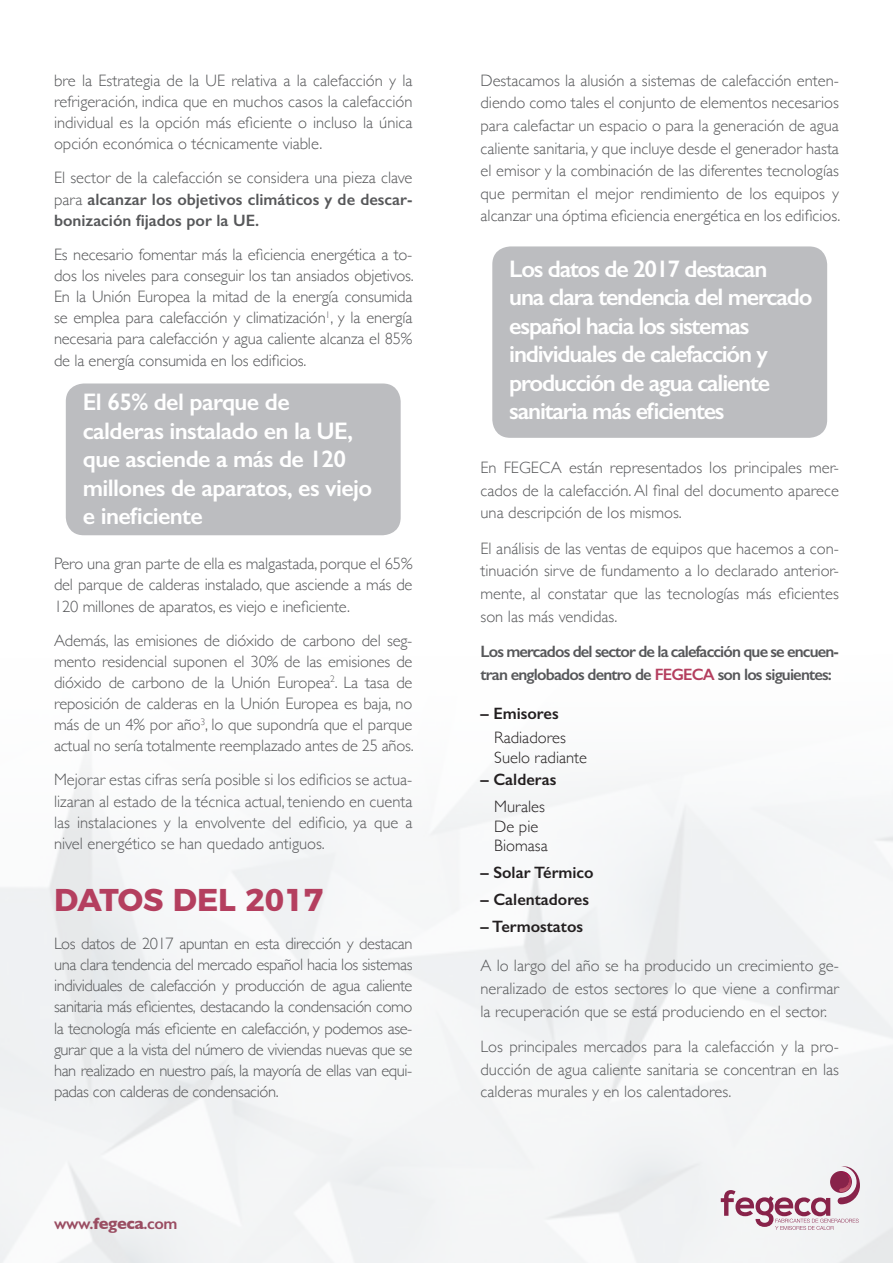
<style>
.page{position:relative;width:893px;height:1263px;background:#fff}
.page>*{position:absolute;margin:0;border:0;box-sizing:border-box;transform-origin:0 0}
.t1{font:700 31.5px "Montserrat";color:#b43f5f}
.t2{font:600 24px/28.5px "Gill Sans";letter-spacing:-.05em;color:#fff}
.t3{font:600 24px/28.5px "Gill Sans";letter-spacing:-.025em;color:#fff}
.t4{font:300 16.5px/21.1px "Gill Sans";color:#57585a;text-align:justify}
.t5{font:600 16.5px/21.1px "Gill Sans";letter-spacing:-.05em;color:#57585a;text-align:justify}
.t6{font:600 16.5px "Gill Sans";color:#231f20}
.t7{font:300 16.5px "Gill Sans";color:#231f20}
.t8{font:600 16.5px "Gill Sans";letter-spacing:-.025em;color:#9a4d62}
.s1{font-weight:300}
.s2{font-weight:700}
.s3{color:#b43f5f}
</style>
<div class="page">
<svg style="left:721px;top:1165px;width:139px;height:65px"></svg>
<div style="left:66px;top:383px;width:335px;height:152px;background:#bcbdc0;border-radius:18px"></div>
<div style="left:492px;top:246px;width:335px;height:192px;background:#bcbdc0;border-radius:18px"></div>
<p class="t4" style="left:54px;top:69px;width:360px">bre la Estrategia de la UE relativa a la calefacción y la refrigeración, indica que en muchos casos la calefacción individual es la opción más eficiente o incluso la única opción económica o técnicamente viable.</p>
<p class="t5" style="left:54px;top:167px;width:360px"><span class="s1">El sector de la calefacción se considera una pieza clave para</span> alcanzar los objetivos climáticos y de descar&shy;bonización fijados por la UE.</p>
<p class="t4" style="left:54px;top:243px;width:361px">Es necesario fomentar más la eficiencia energética a to&shy;dos los niveles para conseguir los tan ansiados objetivos.<br>En la Unión Europea la mitad de la energía consumida se emplea para calefacción y climatización<sup>1</sup>, y la energía necesaria para calefacción y agua caliente alcanza el 85% de la energía consumida en los edificios.</p>
<p class="t3" style="left:83px;top:388px;width:291px">El 65% del parque de calderas instalado en la UE, que asciende a más de 120 millones de aparatos, es viejo e ineficiente</p>
<p class="t4" style="left:54px;top:552px;width:360px">Pero una gran parte de ella es malgastada, porque el 65% del parque de calderas instalado, que asciende a más de 120 millones de aparatos, es viejo e ineficiente.</p>
<p class="t4" style="left:54px;top:629px;width:361px">Además, las emisiones de dióxido de carbono del seg&shy;mento residencial suponen el 30% de las emisiones de dióxido de carbono de la Unión Europea<sup>2</sup>. La tasa de reposición de calderas en la Unión Europea es baja, no más de un 4% por año<sup>3</sup>, lo que supondría que el parque actual no sería totalmente reemplazado antes de 25 años.</p>
<p class="t4" style="left:54px;top:769px;width:360px">Mejorar estas cifras sería posible si los edificios se actua&shy;lizaran al estado de la técnica actual, teniendo en cuenta las instalaciones y la envolvente del edificio, ya que a nivel energético se han quedado antiguos.</p>
<p class="t1" style="left:54px;top:873px;width:271px">DATOS DEL 2017</p>
<p class="t4" style="left:54px;top:932px;width:360px">Los datos de 2017 apuntan en esta dirección y destacan una clara tendencia del mercado español hacia los sistemas individuales de calefacción y producción de agua caliente sanitaria más eficientes, destacando la condensación como la tecnología más eficiente en calefacción, y podemos ase&shy;gurar que a la vista del número de viviendas nuevas que se han realizado en nuestro país, la mayoría de ellas van equi&shy;padas con calderas de condensación.</p>
<p class="t8" style="left:54px;top:1213px;width:125px">www.<span class="s2">fegeca</span>.com</p>
<p class="t4" style="left:480px;top:68px;width:361px;line-height:22.6px">Destacamos la alusión a sistemas de calefacción enten&shy;diendo como tales el conjunto de elementos necesarios para calefactar un espacio o para la generación de agua caliente sanitaria, y que incluye desde el generador hasta el emisor y la combinación de las diferentes tecnologías que permitan el mejor rendimiento de los equipos y alcanzar una óptima eficiencia energética en los edificios.</p>
<p class="t2" style="left:509px;top:254px;width:305px">Los datos de 2017 destacan<br>una clara tendencia del mercado español hacia los sistemas individuales de calefacción y producción de agua caliente sanitaria más eficientes</p>
<p class="t4" style="left:480px;top:456px;width:360px;line-height:22.6px">En FEGECA están representados los principales mer&shy;cados de la calefacción. Al final del documento aparece una descripción de los mismos.</p>
<p class="t4" style="left:480px;top:536px;width:360px;line-height:22.6px">El análisis de las ventas de equipos que hacemos a con&shy;tinuación sirve de fundamento a lo declarado anterior&shy;mente, al constatar que las tecnologías más eficientes son las más vendidas.</p>
<p class="t5" style="left:480px;top:640px;width:360px;line-height:22.6px">Los mercados del sector de la calefacción que se encuen&shy;tran englobados dentro de <span class="s3">FEGECA</span> son los siguientes:</p>
<p class="t6" style="left:480px;top:703px;width:80px">– Emisores</p>
<p class="t7" style="left:494px;top:724px;width:73px">Radiadores</p>
<p class="t7" style="left:494px;top:744px;width:94px">Suelo radiante</p>
<p class="t6" style="left:480px;top:770px;width:77px">– Calderas</p>
<p class="t7" style="left:494px;top:794px;width:52px">Murales</p>
<p class="t7" style="left:494px;top:813px;width:46px">De pie</p>
<p class="t7" style="left:494px;top:833px;width:55px">Biomasa</p>
<p class="t6" style="left:480px;top:862px;width:115px">– Solar Térmico</p>
<p class="t6" style="left:480px;top:889px;width:110px">– Calentadores</p>
<p class="t6" style="left:480px;top:916px;width:104px">– Termostatos</p>
<p class="t4" style="left:480px;top:954px;width:360px;line-height:22.6px">A lo largo del año se ha producido un crecimiento ge&shy;neralizado de estos sectores lo que viene a confirmar la recuperación que se está produciendo en el sector.</p>
<p class="t4" style="left:480px;top:1034px;width:360px;line-height:22.6px">Los principales mercados para la calefacción y la pro&shy;ducción de agua caliente sanitaria se concentran en las calderas murales y en los calentadores.</p>
</div>
